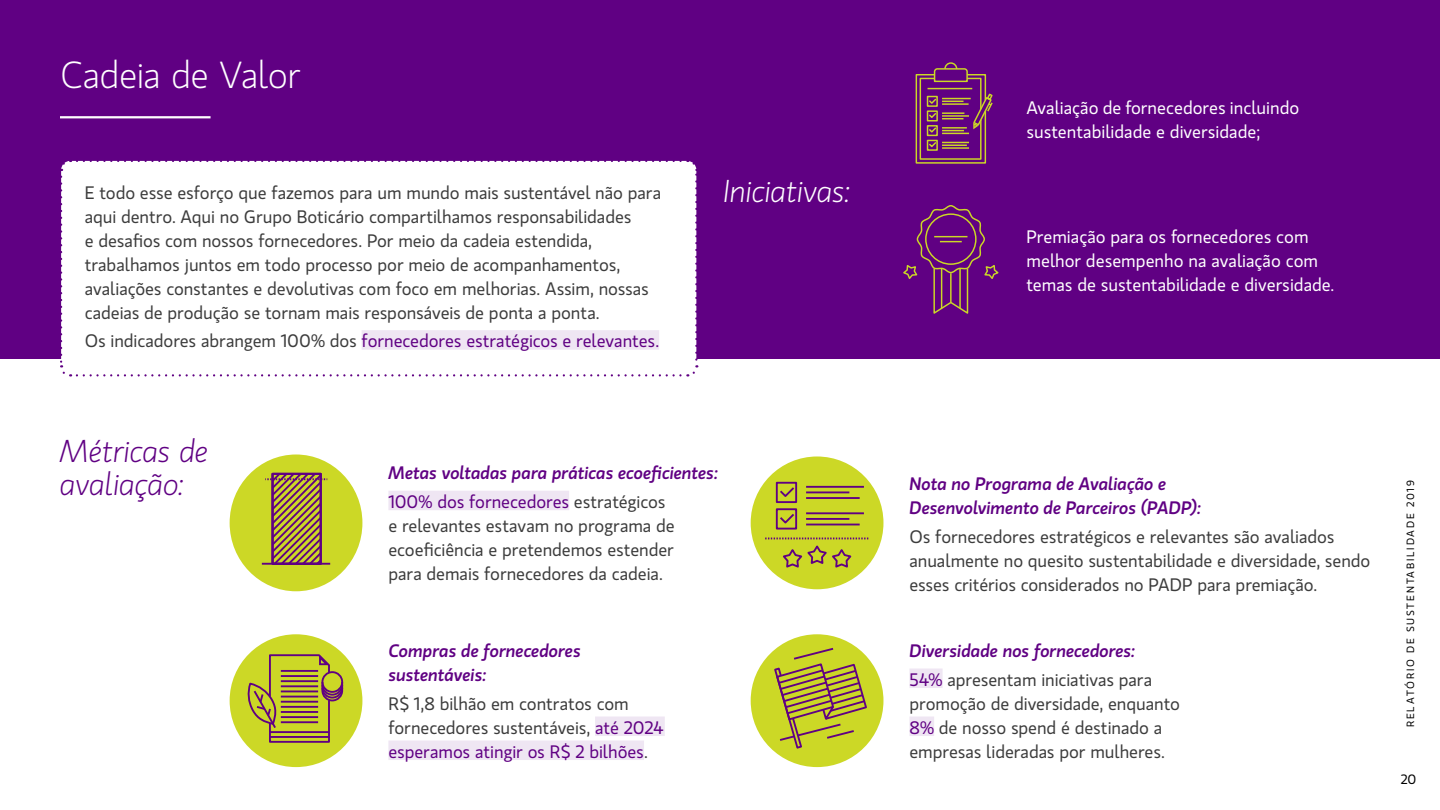
<style>
.page{position:relative;width:1440px;height:810px;background:#fff}
.page>*{position:absolute;margin:0;border:0;box-sizing:border-box;transform-origin:0 0}
.t1{font:300 37.5px "Gloriola Std";letter-spacing:-.015em;color:#fff}
.t2{font:italic 300 31.5px/33.3px "Gloriola Std";letter-spacing:-.015em;color:#600083}
.t3{font:italic 300 31.5px "Gloriola Std";letter-spacing:-.015em;color:#fff}
.t4{font:18px/24px "Gloriola Std";letter-spacing:-.005em;color:#3c3c3c}
.t5{font:italic 500 18px/28.5px "Gloriola Std";letter-spacing:-.01em;color:#600083}
.t6{font:18px/24px "Gloriola Std";color:#fff}
.t7{font:18px "Gloriola Std";letter-spacing:-.005em;color:#600083}
.t8{font:13.5px "Gloriola Std";color:#000}
.t9{font:10.5px "Gloriola Std";letter-spacing:.165em;color:#000}
.s1{color:#3c3c3c}
.s2{font-weight:400;font-style:normal}
.s3{font-weight:400;font-style:normal;color:#3c3c3c}
.s4{color:#600083}
</style>
<div class="page">
<div style="left:0;top:0;width:1440px;height:358px;background:#600083"></div>
<div style="left:388px;top:491px;width:181px;height:19px;background:#efe6f3"></div>
<div style="left:595px;top:717px;width:70px;height:19px;background:#efe6f3"></div>
<div style="left:388px;top:741px;width:256px;height:19px;background:#efe6f3"></div>
<div style="left:909px;top:669px;width:34px;height:19px;background:#efe6f3"></div>
<div style="left:909px;top:717px;width:25px;height:19px;background:#efe6f3"></div>
<div style="left:230px;top:634px;width:132px;height:133px;background:#ccd826;border-radius:50%"></div>
<div style="left:269px;top:736px;width:61px;height:7px;border:2px solid #600083"></div>
<svg style="left:247px;top:653px;width:97px;height:81px"></svg>
<div style="left:321px;top:671px;width:22px;height:22px;border:2px solid #600083;border-radius:50%"></div>
<div style="left:230px;top:454px;width:132px;height:137px;background:#ccd826;border-radius:50%"></div>
<hr style="left:262px;top:563px;width:68px;height:2px;background:#600083">
<svg style="left:265px;top:474px;width:63px;height:89px"></svg>
<div style="left:272px;top:473px;width:50px;height:92px;border:2px solid #600083"></div>
<div style="left:751px;top:456px;width:132px;height:133px;background:#ccd826;border-radius:50%"></div>
<div style="left:776px;top:482px;width:21px;height:21px;border:2px solid #600083"></div>
<hr style="left:806px;top:486px;width:58px;height:2px;background:#600083">
<hr style="left:806px;top:491px;width:43px;height:2px;background:#600083">
<hr style="left:806px;top:497px;width:54px;height:2px;background:#600083">
<svg style="left:778px;top:485px;width:18px;height:14px"></svg>
<div style="left:776px;top:508px;width:21px;height:22px;border:2px solid #600083"></div>
<hr style="left:806px;top:512px;width:58px;height:2px;background:#600083">
<hr style="left:806px;top:518px;width:43px;height:2px;background:#600083">
<hr style="left:806px;top:524px;width:54px;height:1px;background:#600083">
<svg style="left:778px;top:512px;width:18px;height:13px"></svg>
<svg style="left:765px;top:538px;width:104px;height:32px"></svg>
<div style="left:751px;top:634px;width:132px;height:133px;background:#ccd826;border-radius:50%"></div>
<svg style="left:773px;top:646px;width:95px;height:104px"></svg>
<hr style="left:60px;top:116px;width:151px;height:2px;background:#fff">
<div style="left:59px;top:160px;width:640px;height:217px;background:#fff"></div>
<svg style="left:903px;top:205px;width:96px;height:109px"></svg>
<svg style="left:915px;top:62px;width:78px;height:102px"></svg>
<hr style="left:928px;top:88px;width:44px;height:1px;background:#ccd826">
<h1 class="t1" style="left:60px;top:51px;width:242px">Cadeia de Valor</h1>
<p class="t4" style="left:85px;top:180px;width:578px">E todo esse esforço que fazemos para um mundo mais sustentável não para aqui dentro. Aqui no Grupo Boticário compartilhamos responsabilidades<br>e desafios com nossos fornecedores. Por meio da cadeia estendida, trabalhamos juntos em todo processo por meio de acompanhamentos, avaliações constantes e devolutivas com foco em melhorias. Assim, nossas cadeias de produção se tornam mais responsáveis de ponta a ponta.</p>
<p class="t7" style="left:85px;top:329px;width:576px"><span class="s1">Os indicadores abrangem 100% dos</span> fornecedores estratégicos e relevantes.</p>
<h2 class="t3" style="left:724px;top:170px;width:128px">Iniciativas:</h2>
<h2 class="t2" style="left:60px;top:434px;width:150px">Métricas de avaliação:</h2>
<p class="t5" style="left:388px;top:458px;width:331px">Metas voltadas para práticas ecoeficientes:<br><span class="s2">100% dos fornecedores</span> <span class="s3">estratégicos</span></p>
<p class="t4" style="left:388px;top:513px;width:288px;text-align:justify">e relevantes estavam no programa de ecoeficiência e pretendemos estender para demais fornecedores da cadeia.</p>
<p class="t5" style="left:388px;top:638px;width:194px;line-height:24px">Compras de fornecedores sustentáveis:</p>
<p class="t4" style="left:388px;top:691px;width:277px">R$ 1,8 bilhão em contratos com fornecedores sustentáveis, <span class="s4">até 2024 esperamos atingir os R$ 2 bilhões</span>.</p>
<p class="t6" style="left:1026px;top:95px;width:275px">Avaliação de fornecedores incluindo sustentabilidade e diversidade;</p>
<p class="t6" style="left:1026px;top:224px;width:309px">Premiação para os fornecedores com melhor desempenho na avaliação com temas de sustentabilidade e diversidade.</p>
<p class="t5" style="left:909px;top:471px;width:293px;line-height:24px">Nota no Programa de Avaliação e<br>Desenvolvimento de Parceiros (PADP):</p>
<p class="t4" style="left:909px;top:524px;width:462px">Os fornecedores estratégicos e relevantes são avaliados anualmente no quesito sustentabilidade e diversidade, sendo esses critérios considerados no PADP para premiação.</p>
<p class="t5" style="left:909px;top:636px;width:244px">Diversidade nos fornecedores:<br><span class="s2">54%</span> <span class="s3">apresentam iniciativas para</span></p>
<p class="t4" style="left:909px;top:691px;width:272px">promoção de diversidade, enquanto<br><span class="s4">8%</span> de nosso spend é destinado a empresas lideradas por mulheres.</p>
<p class="t9" style="left:1403px;top:727px;width:249px;rotate:-90deg">RELATÓRIO DE SUSTENTABILIDADE 2019</p>
<p class="t8" style="left:1401px;top:770px;width:17px">20</p>
</div>
